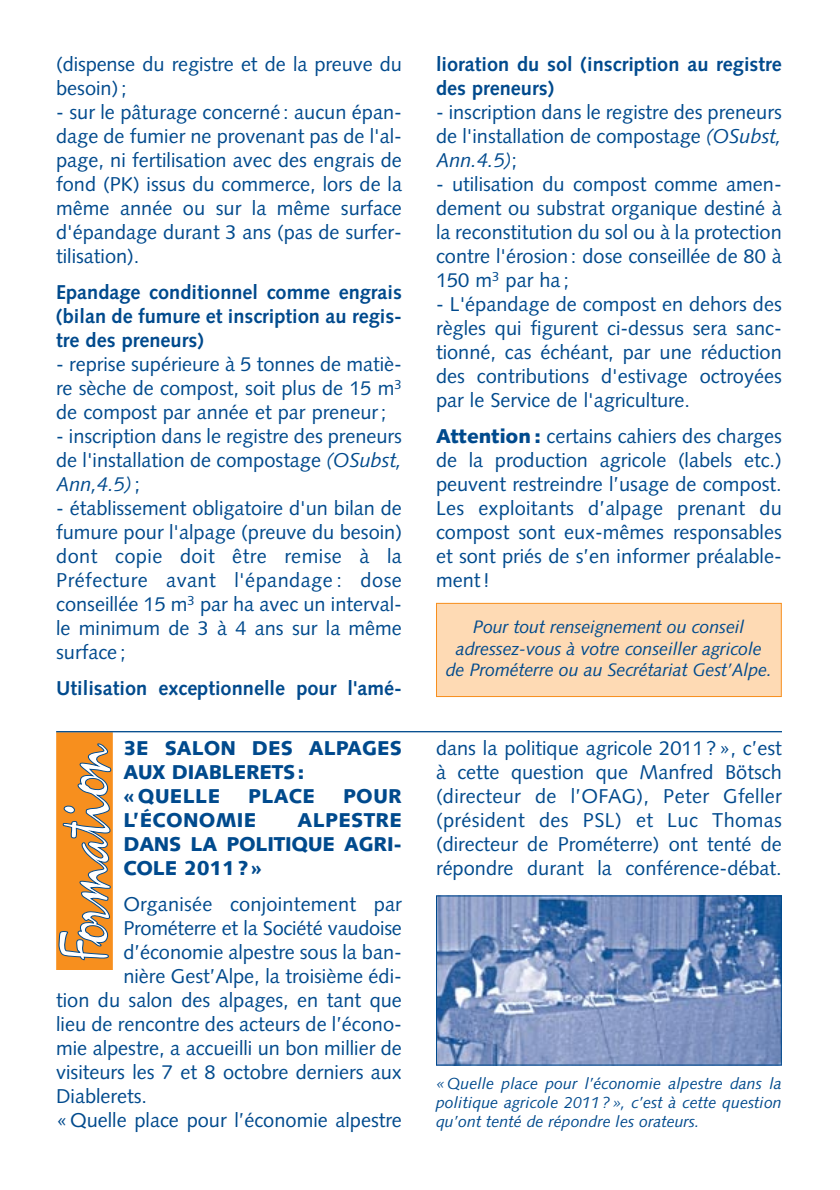
<style>
.page{position:relative;width:840px;height:1190px;background:#fff}
.page>*{position:absolute;margin:0;border:0;box-sizing:border-box;transform-origin:0 0}
.t1{font:20px/24px "Syntax";color:#004a8d;text-align:justify}
.t2{font:700 20px/24px "Syntax";color:#004a8d;text-align:justify}
.t3{font:900 20px/24px "Syntax";color:#004a8d}
.t4{font:italic 18px/21.6px "Syntax";letter-spacing:-.01em;color:#004a8d;text-align:center}
.t5{font:italic 16px/19.2px "Syntax";color:#004a8d;text-align:justify}
.s1{font-style:italic}
.s2{font-weight:900}
</style>
<div class="page">
<svg style="left:56px;top:732px;width:57px;height:237px;background:#de9a4f"></svg>
<hr style="left:56px;top:731px;width:726px;height:1px;background:#004a8d">
<div style="left:437px;top:603px;width:344px;height:94px;background:#fedab4"></div>
<div style="left:436px;top:603px;width:346px;height:94px;border:1px solid #f78f1e"></div>
<img style="left:438px;top:897px;width:342px;height:167px">
<div style="left:436px;top:895px;width:346px;height:171px;border:1px solid #004a8d"></div>
<p class="t1" style="left:56px;top:54px;width:347px">(dispense du registre et de la preuve du besoin) ;</p>
<p class="t1" style="left:56px;top:102px;width:347px">- sur le pâturage concerné : aucun épan&shy;dage de fumier ne provenant pas de l'al&shy;page, ni fertilisation avec des engrais de fond (PK) issus du commerce, lors de la même année ou sur la même surface d'épandage durant 3 ans (pas de surfer&shy;tilisation).</p>
<p class="t2" style="left:56px;top:282px;width:347px">Epandage conditionnel comme engrais (bilan de fumure et inscription au regis&shy;tre des preneurs)</p>
<p class="t1" style="left:56px;top:354px;width:347px">- reprise supérieure à 5 tonnes de matiè&shy;re sèche de compost, soit plus de 15 m<sup>3 </sup>de compost par année et par preneur ;</p>
<p class="t1" style="left:56px;top:426px;width:347px">- inscription dans le registre des preneurs de l'installation de compostage <span class="s1">(OSubst, Ann,4.5)</span>;</p>
<p class="t1" style="left:56px;top:498px;width:347px">- établissement obligatoire d'un bilan de fumure pour l'alpage (preuve du besoin) dont copie doit être remise à la Préfecture avant l'épandage : dose conseillée 15 m<sup>3</sup> par ha avec un interval&shy;le minimum de 3 à 4 ans sur la même surface ;</p>
<p class="t2" style="left:56px;top:678px;width:347px">Utilisation exceptionnelle pour l'amé-</p>
<p class="t3" style="left:123px;top:738px;width:280px">3E SALON DES ALPAGES<br>AUX DIABLERETS:<br>« QUELLE</p>
<p class="t3" style="left:248px;top:786px;width:68px">PLACE</p>
<p class="t3" style="left:343px;top:786px;width:60px">POUR</p>
<p class="t3" style="left:123px;top:810px;width:134px">L’ÉCONOMIE</p>
<p class="t3" style="left:123px;top:810px;width:280px;text-align:justify;text-indent:174px">ALPESTRE DANS LA POLITIQUE AGRI-COLE 2011?»</p>
<p class="t1" style="left:123px;top:894px;width:280px">Organisée conjointement par</p>
<p class="t1" style="left:123px;top:918px;width:280px">Prométerre et la Société vaudoise</p>
<p class="t1" style="left:123px;top:942px;width:280px">d’économie alpestre sous la ban-</p>
<p class="t1" style="left:123px;top:966px;width:280px">nière Gest’Alpe, la troisième édi-</p>
<p class="t1" style="left:56px;top:990px;width:347px">tion du salon des alpages, en tant que</p>
<p class="t1" style="left:56px;top:1014px;width:347px">lieu de rencontre des acteurs de l’écono-</p>
<p class="t1" style="left:56px;top:1038px;width:347px">mie alpestre, a accueilli un bon millier de</p>
<p class="t1" style="left:56px;top:1062px;width:347px">visiteurs les 7 et 8 octobre derniers aux</p>
<p class="t1" style="left:56px;top:1086px;width:92px">Diablerets.</p>
<p class="t1" style="left:56px;top:1110px;width:347px">«Quelle place pour l’économie alpestre</p>
<p class="t2" style="left:436px;top:54px;width:347px">lioration du sol (inscription au registre des preneurs)</p>
<p class="t1" style="left:436px;top:102px;width:347px">- inscription dans le registre des preneurs de l'installation de compostage <span class="s1">(OSubst, Ann.4.5)</span>;</p>
<p class="t1" style="left:436px;top:174px;width:347px">- utilisation du compost comme amen&shy;dement ou substrat organique destiné à la reconstitution du sol ou à la protection contre l'érosion : dose conseillée de 80 à 150 m<sup>3</sup> par ha ;</p>
<p class="t1" style="left:436px;top:294px;width:347px">- L'épandage de compost en dehors des règles qui figurent ci-dessus sera sanc&shy;tionné, cas échéant, par une réduction des contributions d'estivage octroyées par le Service de l'agriculture.</p>
<p class="t1" style="left:436px;top:426px;width:347px"><span class="s2">Attention :</span> certains cahiers des charges de la production agricole (labels etc.) peuvent restreindre l’usage de compost.<br>Les exploitants d’alpage prenant du compost sont eux-mêmes responsables et sont priés de s’en informer préalable&shy;ment !</p>
<p class="t4" style="left:446px;top:618px;width:328px">Pour tout renseignement ou conseil adressez-vous à votre conseiller agricole de Prométerre ou au Secrétariat Gest’Alpe.</p>
<p class="t1" style="left:436px;top:738px;width:347px">dans la politique agricole 2011 ? », c’est à cette question que Manfred Bötsch (directeur de l’OFAG), Peter Gfeller (président des PSL) et Luc Thomas (directeur de Prométerre) ont tenté de répondre durant la conférence-débat.</p>
<p class="t5" style="left:436px;top:1075px;width:347px">« Quelle place pour l’économie alpestre dans la politique agricole 2011 ? », c’est à cette question qu’ont tenté de répondre les orateurs.</p>
</div>
